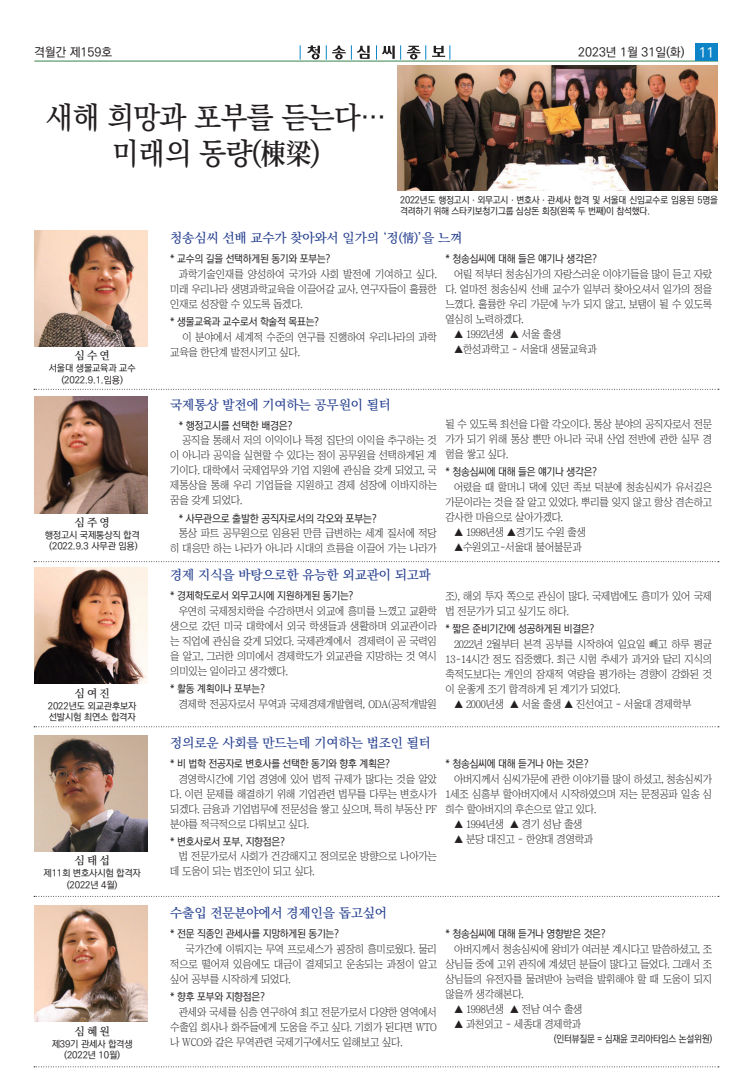
<style>
.page{position:relative;width:752px;height:1092px;background:#fff}
.page>*{position:absolute;margin:0;border:0;box-sizing:border-box;transform-origin:0 0}
.t1{font:500 30px/36px "Ko Pub Batang";letter-spacing:-.015em;color:#231f20;text-align:center;scale:.95 1}
.t2{font:500 13px "Ko Pub Batang";letter-spacing:-.01em;color:#253f8e}
.t3{font:500 12.3px "Ko Pub Dotum";color:#231f20}
.t4{font:500 11px "Ko Pub Batang";letter-spacing:.2em;color:#231f20}
.t5{font:10.8px/15px "Chosunilbo NM";letter-spacing:-.02em;color:#231f20;text-align:justify;scale:.95 1}
.t6{font:500 10.8px "Ko Pub Dotum";letter-spacing:-.02em;color:#231f20;scale:.95 1}
.t7{font:500 10.6px "Ko Pub Dotum";letter-spacing:-.02em;color:#231f20;scale:.95 1}
.t8{font:500 10px "Ko Pub Dotum";letter-spacing:-.02em;color:#231f20;scale:.9 1}
.t9{font:500 9.5px/11.4px "Ko Pub Dotum";letter-spacing:-.015em;color:#231f20;text-align:center}
.t10{font:500 9.5px/11.4px "Ko Pub Dotum";letter-spacing:-.015em;color:#231f20;scale:.95 1}
.s1{font-size:14px;color:#fff}
.s2{font-family:"Ko Pub Dotum"}
.s3{font-size:10.6px}
</style>
<div class="page">
<svg style="left:307px;top:45px;width:13px;height:14px"></svg>
<hr style="left:34px;top:61px;width:683px;height:1px;background:#388449">
<svg style="left:300px;top:45px;width:1px;height:15px"></svg>
<svg style="left:326px;top:45px;width:19px;height:15px"></svg>
<svg style="left:351px;top:45px;width:18px;height:15px"></svg>
<svg style="left:376px;top:45px;width:18px;height:15px"></svg>
<svg style="left:400px;top:45px;width:26px;height:15px"></svg>
<svg style="left:432px;top:45px;width:18px;height:15px"></svg>
<div style="left:694px;top:44px;width:23px;height:17px;background:#0c84c7"></div>
<img style="left:34px;top:230px;width:113px;height:116px">
<img style="left:34px;top:567px;width:113px;height:117px">
<img style="left:34px;top:397px;width:113px;height:116px">
<img style="left:34px;top:735px;width:113px;height:116px">
<img style="left:34px;top:905px;width:113px;height:116px">
<img style="left:398px;top:65px;width:319px;height:126px">
<svg style="left:34px;top:389px;width:684px;height:1px"></svg>
<svg style="left:34px;top:726px;width:684px;height:1px"></svg>
<svg style="left:34px;top:561px;width:684px;height:1px"></svg>
<svg style="left:34px;top:1066px;width:684px;height:1px"></svg>
<p class="t3" style="left:34px;top:46px;width:79px">격월간 제159호</p>
<p class="t3" style="left:578px;top:46px;width:138px">2023년 1월 31일(화) <span class="s1">11</span></p>
<h1 class="t1" style="left:46px;top:101px;width:359px">새해 희망과 포부를 듣는다<span class="s2">… </span>미래의 동량(棟梁)</h1>
<p class="t4" style="left:74px;top:350px;width:37px">심수연</p>
<p class="t9" style="left:49px;top:363px;width:88px">서울대 생물교육과 교수 (2022.9.1.임용)</p>
<p class="t4" style="left:74px;top:517px;width:37px">심주영</p>
<p class="t9" style="left:45px;top:529px;width:96px">행정고시 국제통상직 합격 (2022.9.3 사무관 임용)</p>
<p class="t4" style="left:74px;top:687px;width:37px">심여진</p>
<p class="t9" style="left:48px;top:700px;width:90px;text-align:left">2022년도 외교관후보자 선발시험 최연소 합격자</p>
<p class="t4" style="left:74px;top:855px;width:37px">심태섭</p>
<p class="t9" style="left:44px;top:867px;width:99px">제11회 변호사시험 합격자 (2022년 4월)</p>
<p class="t4" style="left:74px;top:1025px;width:37px">심혜원</p>
<p class="t9" style="left:52px;top:1038px;width:82px">제39기 관세사 합격생 (2022년 10월)</p>
<p class="t10" style="left:400px;top:194px;width:336px">2022년도 행정고시ㆍ외무고시ㆍ변호사ㆍ관세사 합격 및 서울대 신임교수로 임용된 5명을 격려하기 위해 스타키보청기그룹 심상돈 회장(왼쪽 두 번째)이 참석했다.</p>
<p class="t2" style="left:170px;top:231px;width:293px">청송심씨 선배 교수가 찾아와서 일가의 ‘정(情)’을 느껴</p>
<p class="t7" style="left:170px;top:253px;width:170px">* 교수의 길을 선택하게된 동기와 포부는?</p>
<p class="t5" style="left:170px;top:266px;width:282px;text-indent:9px">과학기술인재를 양성하여 국가와 사회 발전에 기여하고 싶다. 미래 우리나라 생명과학교육을 이끌어갈 교사, 연구자들이 훌륭한 인재로 성장할 수 있도록 돕겠다.</p>
<p class="t7" style="left:170px;top:316px;width:158px">* 생물교육과 교수로서 학술적 목표는?</p>
<p class="t5" style="left:170px;top:329px;width:282px;text-indent:12px">이 분야에서 세계적 수준의 연구를 진행하여 우리나라의 과학 교육을 한단계 발전시키고 싶다.</p>
<p class="t7" style="left:445px;top:253px;width:161px">* 청송심씨에 대해 들은 얘기나 생각은?</p>
<p class="t5" style="left:445px;top:266px;width:282px;text-indent:9px">어릴 적부터 청송심가의 자랑스러운 이야기들을 많이 듣고 자랐 다. 얼마전 청송심씨 선배 교수가 일부러 찾아오셔서 일가의 정을 느꼈다. 훌륭한 우리 가문에 누가 되지 않고, 보탬이 될 수 있도록 열심히 노력하겠다.</p>
<p class="t5" style="left:454px;top:326px;width:114px">▲ 1992년생 ▲ 서울 출생</p>
<p class="t5" style="left:454px;top:341px;width:152px">▲한성과학고 - 서울대 생물교육과</p>
<p class="t2" style="left:170px;top:398px;width:222px">국제통상 발전에 기여하는 공무원이 될터</p>
<p class="t6" style="left:179px;top:420px;width:121px"><span class="s3">*</span> 행정고시를 선택한 배경은?</p>
<p class="t5" style="left:170px;top:433px;width:282px;text-indent:12px">공직을 통해서 저의 이익이나 특정 집단의 이익을 추구하는 것 이 아니라 공익을 실현할 수 있다는 점이 공무원을 선택하게된 계 기이다. 대학에서 국제업무와 기업 지원에 관심을 갖게 되었고, 국 제통상을 통해 우리 기업들을 지원하고 경제 성장에 이바지하는 꿈을 갖게 되었다.</p>
<p class="t6" style="left:179px;top:513px;width:210px"><span class="s3">*</span> 사무관으로 출발한 공직자로서의 각오와 포부는?</p>
<p class="t5" style="left:170px;top:525px;width:282px;text-align:right">통상 파트 공무원으로 임용된 만큼 급변하는 세계 질서에 적당 히 대응만 하는 나라가 아니라 시대의 흐름을 이끌어 가는 나라가</p>
<p class="t2" style="left:170px;top:569px;width:262px">경제 지식을 바탕으로한 유능한 외교관이 되고파</p>
<p class="t7" style="left:170px;top:590px;width:194px">* 경제학도로서 외무고시에 지원하게된 동기는?</p>
<p class="t5" style="left:170px;top:603px;width:282px;text-indent:9px">우연히 국제정치학을 수강하면서 외교에 흥미를 느꼈고 교환학 생으로 갔던 미국 대학에서 외국 학생들과 생활하며 외교관이라 는 직업에 관심을 갖게 되었다. 국제관계에서 경제력이 곧 국력임 을 알고, 그러한 의미에서 경제학도가 외교관을 지망하는 것 역시 의미있는 일이라고 생각했다.</p>
<p class="t7" style="left:170px;top:683px;width:101px">* 활동 계획이나 포부는?</p>
<p class="t5" style="left:179px;top:696px;width:273px">경제학 전공자로서 무역과 국제경제개발협력, ODA(공적개발원</p>
<p class="t5" style="left:445px;top:416px;width:282px">될 수 있도록 최선을 다할 각오이다. 통상 분야의 공직자로서 전문 가가 되기 위해 통상 뿐만 아니라 국내 산업 전반에 관한 실무 경 험을 쌓고 싶다.</p>
<p class="t7" style="left:445px;top:466px;width:161px">* 청송심씨에 대해 들은 얘기나 생각은?</p>
<p class="t5" style="left:445px;top:479px;width:282px;text-indent:9px">어렸을 때 할머니 댁에 있던 족보 덕분에 청송심씨가 유서깊은 가문이라는 것을 잘 알고 있었다. 뿌리를 잊지 않고 항상 겸손하고 감사한 마음으로 살아가겠다.</p>
<p class="t5" style="left:454px;top:524px;width:140px">▲ 1998년생 ▲경기도 수원 출생</p>
<p class="t5" style="left:454px;top:539px;width:136px">▲수원외고-서울대 불어불문과</p>
<p class="t5" style="left:445px;top:588px;width:282px">조), 해외 투자 쪽으로 관심이 많다. 국제법에도 흥미가 있어 국제 법 전문가가 되고 싶기도 하다.</p>
<p class="t7" style="left:445px;top:623px;width:158px">* 짧은 준비기간에 성공하게된 비결은?</p>
<p class="t5" style="left:445px;top:636px;width:282px;text-indent:9px">2022년 2월부터 본격 공부를 시작하여 일요일 빼고 하루 평균 13-14시간 정도 집중했다. 최근 시험 추세가 과거와 달리 지식의 축적도보다는 개인의 잠재적 역량을 평가하는 경향이 강화된 것 이 운좋게 조기 합격하게 된 계기가 되었다.</p>
<p class="t5" style="left:454px;top:696px;width:251px">▲ 2000년생 ▲ 서울 출생 ▲ 진선여고 - 서울대 경제학부</p>
<p class="t2" style="left:170px;top:736px;width:262px">정의로운 사회를 만드는데 기여하는 법조인 될터</p>
<p class="t7" style="left:170px;top:758px;width:233px">* 비 법학 전공자로 변호사를 선택한 동기와 향후 계획은?</p>
<p class="t5" style="left:170px;top:771px;width:282px;text-indent:9px">경영학시간에 기업 경영에 있어 법적 규제가 많다는 것을 알았 다. 이런 문제를 해결하기 위해 기업관련 법무를 다루는 변호사가 되겠다. 금융과 기업법무에 전문성을 쌓고 싶으며, 특히 부동산 PF 분야를 적극적으로 다뤄보고 싶다.</p>
<p class="t7" style="left:170px;top:836px;width:122px">* 변호사로서 포부, 지향점은?</p>
<p class="t5" style="left:170px;top:849px;width:282px;text-indent:9px">법 전문가로서 사회가 건강해지고 정의로운 방향으로 나아가는 데 도움이 되는 법조인이 되고 싶다.</p>
<p class="t7" style="left:445px;top:758px;width:152px">* 청송심씨에 대해 듣거나 아는 것은?</p>
<p class="t5" style="left:445px;top:771px;width:282px;text-indent:9px">아버지께서 심씨가문에 관한 이야기를 많이 하셨고, 청송심씨가 1세조 심홍부 할아버지에서 시작하였으며 저는 문정공파 일송 심 희수 할아버지의 후손으로 알고 있다.</p>
<p class="t5" style="left:454px;top:816px;width:137px">▲ 1994년생 ▲ 경기 성남 출생</p>
<p class="t5" style="left:454px;top:831px;width:148px">▲ 분당 대진고 - 한양대 경영학과</p>
<p class="t2" style="left:170px;top:906px;width:218px">수출입 전문분야에서 경제인을 돕고싶어</p>
<p class="t7" style="left:170px;top:928px;width:179px">* 전문 직종인 관세사를 지망하게된 동기는?</p>
<p class="t5" style="left:170px;top:941px;width:282px;text-indent:15px">국가간에 이뤄지는 무역 프로세스가 굉장히 흥미로웠다. 물리 적으로 떨어져 있음에도 대금이 결제되고 운송되는 과정이 알고 싶어 공부를 시작하게 되었다.</p>
<p class="t7" style="left:170px;top:991px;width:101px">* 향후 포부와 지향점은?</p>
<p class="t5" style="left:170px;top:1004px;width:282px;text-indent:9px">관세와 국세를 심층 연구하여 최고 전문가로서 다양한 영역에서 수출입 회사나 화주들에게 도움을 주고 싶다. 기회가 된다면 WTO 나 WCO와 같은 무역관련 국제기구에서도 일해보고 싶다.</p>
<p class="t7" style="left:445px;top:928px;width:170px">* 청송심씨에 대해 듣거나 영향받은 것은?</p>
<p class="t5" style="left:445px;top:941px;width:282px;text-indent:9px">아버지께서 청송심씨에 왕비가 여러분 계시다고 말씀하셨고, 조 상님들 중에 고위 관직에 계셨던 분들이 많다고 들었다. 그래서 조 상님들의 유전자를 물려받아 능력을 발휘해야 할 때 도움이 되지 않을까 생각해본다.</p>
<p class="t5" style="left:454px;top:1001px;width:137px">▲ 1998년생 ▲ 전남 여수 출생</p>
<p class="t5" style="left:454px;top:1016px;width:135px">▲ 과천외고 - 세종대 경제학과</p>
<p class="t8" style="left:553px;top:1033px;width:177px">(인터뷰질문 = 심재윤 코리아타임스 논설위원)</p>
</div>
